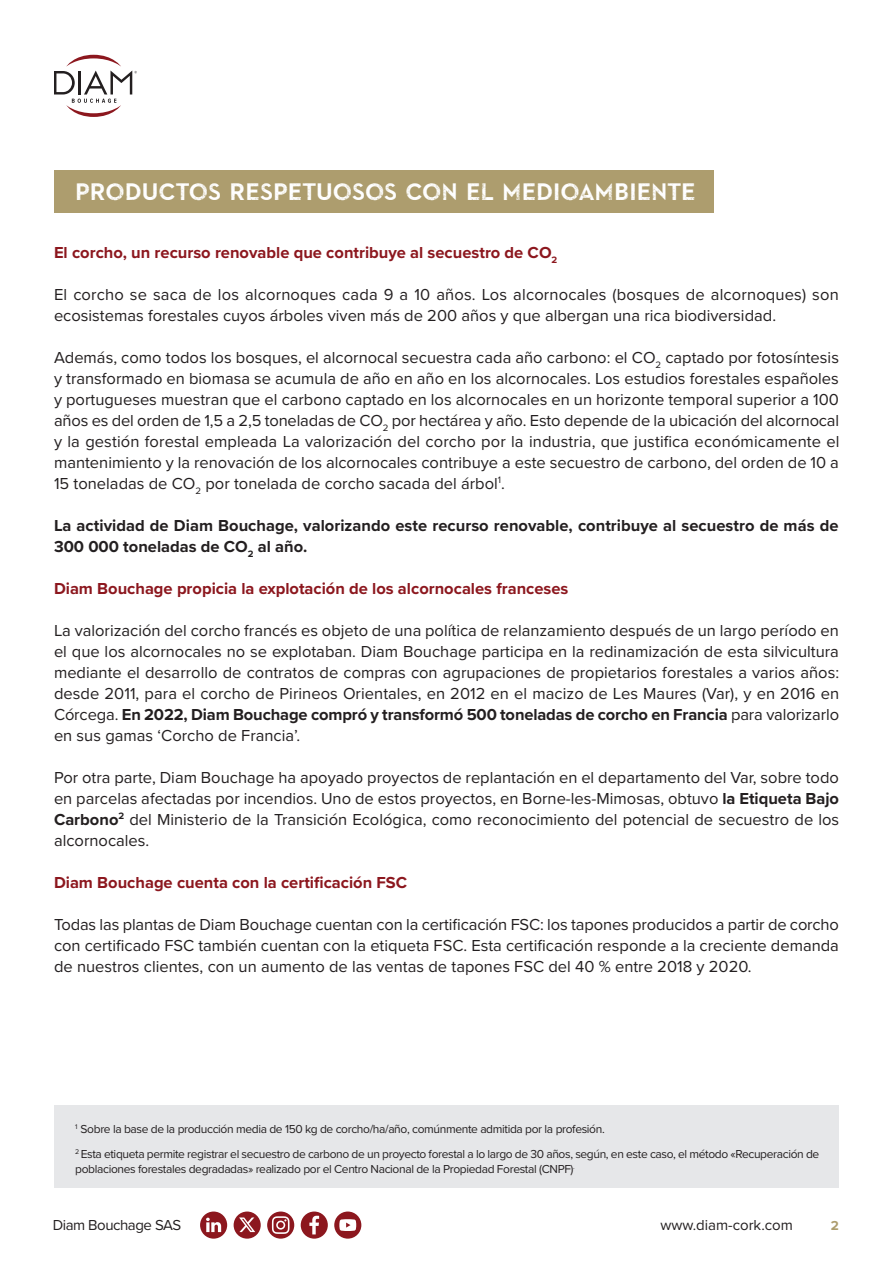
<style>
.page{position:relative;width:893px;height:1263px;background:#fff}
.page>*{position:absolute;margin:0;border:0;box-sizing:border-box;transform-origin:0 0}
.t1{font:30px "DIAMSKYFALL2021";color:#fff}
.t2{font:16.5px/21px "Proxima Nova";color:#231f20;text-align:justify}
.t3{font:700 16.5px "Proxima Nova";color:#8c171e}
.t4{font:700 16.5px/21px "Proxima Nova";color:#231f20}
.t5{font:15px "Proxima Nova";color:#231f20}
.t6{font:15px "Proxima Nova";letter-spacing:-.03em;color:#231f20}
.t7{font:700 13.5px "Proxima Nova";color:#ad9d6e}
.t8{font:12px/24.5px "Proxima Nova";letter-spacing:-.03em;color:#231f20}
.s1{font-weight:700}
</style>
<div class="page">
<svg style="left:54px;top:55px;width:83px;height:62px"></svg>
<div style="left:234px;top:1211px;width:27px;height:27px;background:#8c171e;border-radius:50%"></div>
<div style="left:301px;top:1211px;width:27px;height:27px;background:#8c171e;border-radius:50%"></div>
<svg style="left:267px;top:1211px;width:27px;height:27px"></svg>
<div style="left:334px;top:1211px;width:27px;height:27px;background:#8c171e;border-radius:50%"></div>
<div style="left:200px;top:1211px;width:27px;height:27px;background:#8c171e;border-radius:50%"></div>
<svg style="left:239px;top:1217px;width:16px;height:15px"></svg>
<svg style="left:272px;top:1216px;width:17px;height:18px"></svg>
<svg style="left:309px;top:1216px;width:10px;height:18px"></svg>
<svg style="left:339px;top:1219px;width:17px;height:12px"></svg>
<svg style="left:206px;top:1218px;width:15px;height:14px"></svg>
<div style="left:54px;top:170px;width:659px;height:43px;background:#ad9d6e"></div>
<div style="left:54px;top:1105px;width:785px;height:82px;background:#e6e7e9"></div>
<h1 class="t1" style="left:75px;top:178px;width:622px">productos respetuosos con el medioambiente</h1>
<p class="t3" style="left:54px;top:240px;width:505px">El corcho, un recurso renovable que contribuye al secuestro de CO<sub>2</sub></p>
<p class="t2" style="left:54px;top:283px;width:786px">El corcho se saca de los alcornoques cada 9 a 10 años. Los alcornocales (bosques de alcornoques) son ecosistemas forestales cuyos árboles viven más de 200 años y que albergan una rica biodiversidad.</p>
<p class="t2" style="left:54px;top:346px;width:787px">Además, como todos los bosques, el alcornocal secuestra cada año carbono: el CO<sub>2</sub> captado por fotosíntesis y transformado en biomasa se acumula de año en año en los alcornocales. Los estudios forestales españoles y portugueses muestran que el carbono captado en los alcornocales en un horizonte temporal superior a 100 años es del orden de 1,5 a 2,5 toneladas de CO<sub>2</sub> por hectárea y año. Esto depende de la ubicación del alcornocal y la gestión forestal empleada La valorización del corcho por la industria, que justifica económicamente el mantenimiento y la renovación de los alcornocales contribuye a este secuestro de carbono, del orden de 10 a 15 toneladas de CO<sub>2</sub> por tonelada de corcho sacada del árbol<sup>1</sup>.</p>
<p class="t4" style="left:54px;top:514px;width:786px">La actividad de Diam Bouchage, valorizando este recurso renovable, contribuye al secuestro de más de<br>300 000 toneladas de CO<sub>2</sub> al año.</p>
<p class="t3" style="left:54px;top:576px;width:516px">Diam Bouchage propicia la explotación de los alcornocales franceses</p>
<p class="t2" style="left:54px;top:619px;width:787px">La valorización del corcho francés es objeto de una política de relanzamiento después de un largo período en el que los alcornocales no se explotaban. Diam Bouchage participa en la redinamización de esta silvicultura mediante el desarrollo de contratos de compras con agrupaciones de propietarios forestales a varios años: desde 2011, para el corcho de Pirineos Orientales, en 2012 en el macizo de Les Maures (Var), y en 2016 en Córcega. <span class="s1">En 2022, Diam Bouchage compró y transformó 500 toneladas de corcho en Francia</span> para valorizarlo en sus gamas ‘Corcho de Francia’.</p>
<p class="t2" style="left:54px;top:766px;width:787px">Por otra parte, Diam Bouchage ha apoyado proyectos de replantación en el departamento del Var, sobre todo en parcelas afectadas por incendios. Uno de estos proyectos, en Borne-les-Mimosas, obtuvo <span class="s1">la Etiqueta Bajo Carbono</span><sup>2</sup> del Ministerio de la Transición Ecológica, como reconocimiento del potencial de secuestro de los alcornocales.</p>
<p class="t3" style="left:54px;top:870px;width:355px">Diam Bouchage cuenta con la certificación FSC</p>
<p class="t2" style="left:54px;top:913px;width:786px">Todas las plantas de Diam Bouchage cuentan con la certificación FSC: los tapones producidos a partir de corcho con certificado FSC también cuentan con la etiqueta FSC. Esta certificación responde a la creciente demanda de nuestros clientes, con un aumento de las ventas de tapones FSC del 40 % entre 2018 y 2020.</p>
<p class="t8" style="left:75px;top:1116px;width:745px"><sup>1</sup> Sobre la base de la producción media de 150 kg de corcho/ha/año, comúnmente admitida por la profesión.<br><sup>2</sup> Esta etiqueta permite registrar el secuestro de carbono de un proyecto forestal a lo largo de 30 años, según, en este caso, el método «Recuperación de</p>
<p class="t8" style="left:75px;top:1156px;width:501px">poblaciones forestales degradadas» realizado por el Centro Nacional de la Propiedad Forestal (CNPF)<sup>.</sup></p>
<p class="t6" style="left:53px;top:1214px;width:130px">Diam Bouchage SAS</p>
<p class="t5" style="left:660px;top:1214px;width:134px">www.diam-cork.com</p>
<p class="t7" style="left:831px;top:1215px;width:10px">2</p>
</div>
